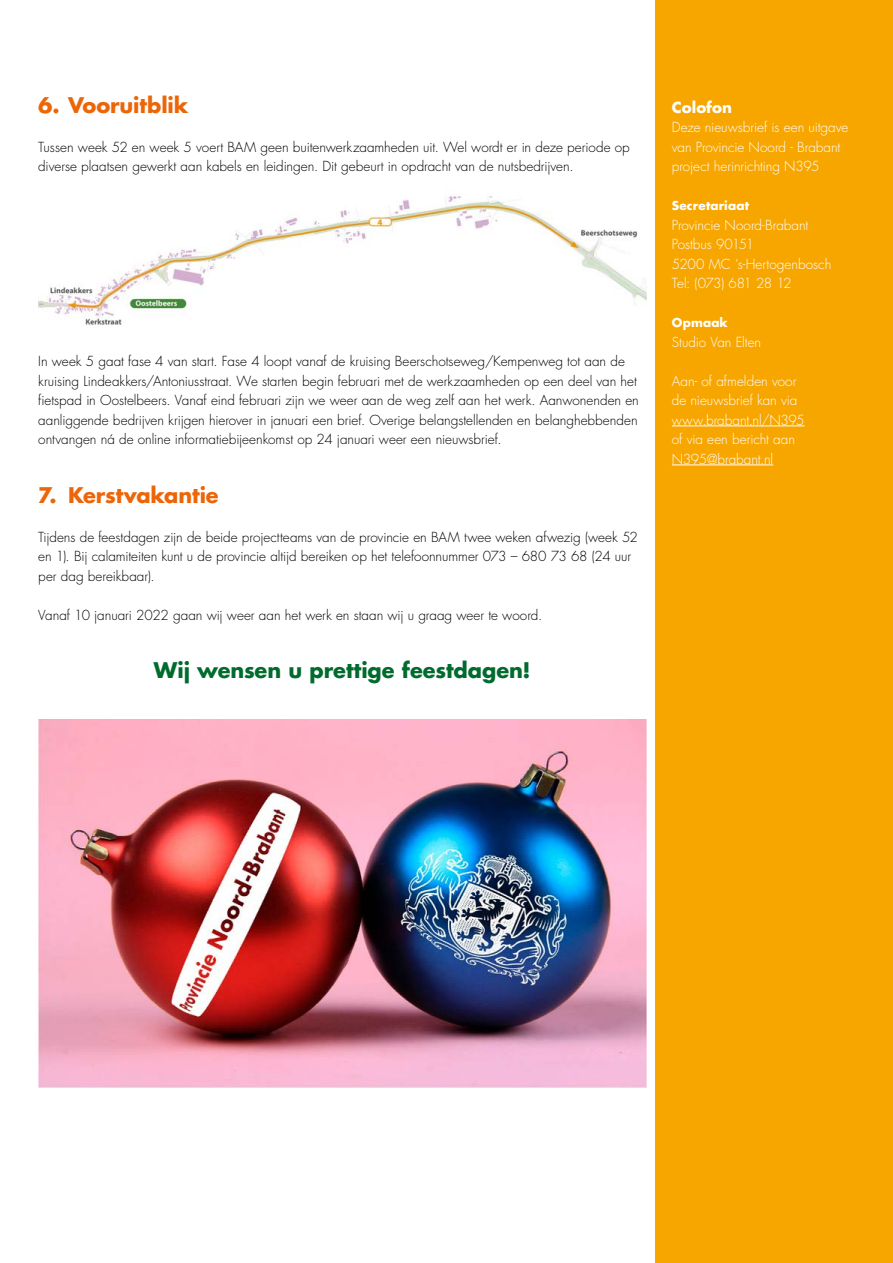
<style>
.page{position:relative;width:893px;height:1263px;background:#fff}
.page>*{position:absolute;margin:0;border:0;box-sizing:border-box;transform-origin:0 0}
.t1{font:700 21px "Futura Std";color:#006b2d}
.t2{font:700 21px "Futura Std";letter-spacing:-.01em;color:#ec6608}
.t3{font:700 15px "Futura Std";letter-spacing:.005em;color:#fff}
.platte_tekst{font:300 13.5px/19.5px "Futura Std";color:#000}
.t4{font:300 13.5px/19.5px "Futura Std";letter-spacing:-.005em;color:#fff}
.t5{font:700 12px "Futura Std";letter-spacing:.01em;color:#fff}
</style>
<div class="page">
<div style="left:597px;top:0;width:296px;height:1263px;background:#f7a600"></div>
<div style="left:0;top:0;width:655px;height:1263px;background:#fff"></div>
<hr style="left:672px;top:426px;width:133px;height:1px;background:#fff">
<hr style="left:672px;top:465px;width:101px;height:1px;background:#fff">
<img style="left:38px;top:719px;width:608px;height:369px">
<img style="left:38px;top:196px;width:608px;height:129px">
<p class="t2" style="left:38px;top:91px;width:151px">6. Vooruitblik</p>
<p class="platte_tekst" style="left:38px;top:137px;width:593px">Tussen week 52 en week 5 voert BAM geen buitenwerkzaamheden uit. Wel wordt er in deze periode op diverse plaatsen gewerkt aan kabels en leidingen. Dit gebeurt in opdracht van de nutsbedrijven.</p>
<p class="platte_tekst" style="left:38px;top:352px;width:602px">In week 5 gaat fase 4 van start. Fase 4 loopt vanaf de kruising Beerschotseweg/Kempenweg tot aan de kruising Lindeakkers/Antoniusstraat. We starten begin februari met de werkzaamheden op een deel van het fietspad in Oostelbeers. Vanaf eind februari zijn we weer aan de weg zelf aan het werk. Aanwonenden en aanliggende bedrijven krijgen hierover in januari een brief. Overige belangstellenden en belanghebbenden ontvangen ná de online informatiebijeenkomst op 24 januari weer een nieuwsbrief.</p>
<p class="t2" style="left:38px;top:481px;width:182px">7. Kerstvakantie</p>
<p class="platte_tekst" style="left:38px;top:527px;width:601px">Tijdens de feestdagen zijn de beide projectteams van de provincie en BAM twee weken afwezig (week 52 en 1). Bij calamiteiten kunt u de provincie altijd bereiken op het telefoonnummer 073 – 680 73 68 (24 uur per dag bereikbaar).</p>
<p class="platte_tekst" style="left:38px;top:605px;width:505px">Vanaf 10 januari 2022 gaan wij weer aan het werk en staan wij u graag weer te woord.</p>
<p class="t1" style="left:154px;top:656px;width:378px">Wij wensen u prettige feestdagen!</p>
<p class="t3" style="left:672px;top:97px;width:62px">Colofon</p>
<p class="t4" style="left:672px;top:118px;width:178px">Deze nieuwsbrief is een uitgave van Provincie Noord - Brabant project herinrichting N395</p>
<p class="t5" style="left:672px;top:198px;width:79px">Secretariaat</p>
<p class="t4" style="left:672px;top:215px;width:161px">Provincie Noord-Brabant<br>Postbus 90151<br>5200 MC ‘s-Hertogenbosch<br>Tel: (073) 681 28 12</p>
<p class="t5" style="left:672px;top:315px;width:58px">Opmaak</p>
<p class="t4" style="left:672px;top:332px;width:91px">Studio Van Elten</p>
<p class="t4" style="left:672px;top:371px;width:134px">Aan- of afmelden voor de nieuwsbrief kan via www.brabant.nl/N395 of via een bericht aan<br>N395@brabant.nl</p>
</div>
